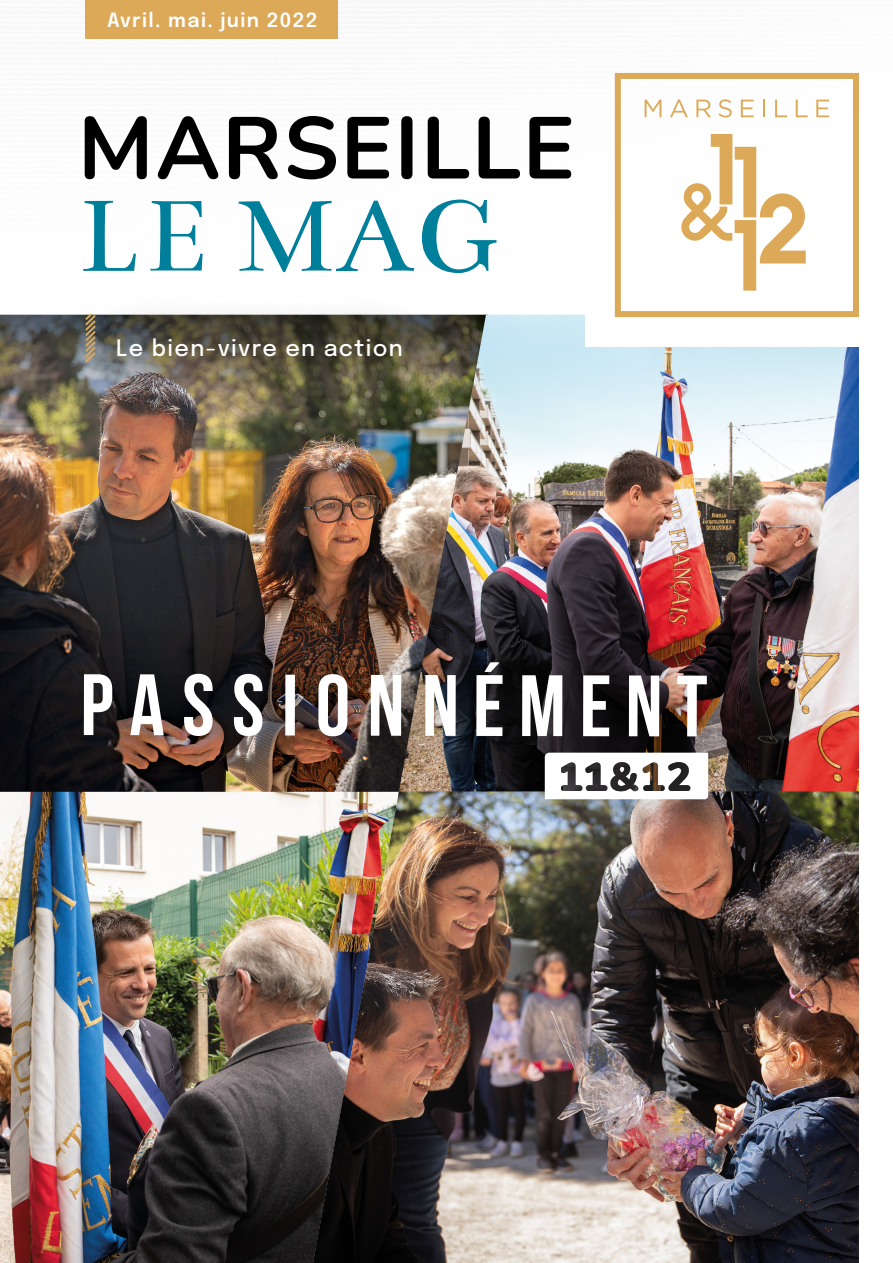
<style>
.page{position:relative;width:893px;height:1263px;background:#fff}
.page>*{position:absolute;margin:0;border:0;box-sizing:border-box;transform-origin:0 0}
.t1{font:113.25px "Bentham";color:#007f9b}
.t2{font:700 87.45px "Nunito";letter-spacing:.02em;color:#000}
.t3{font:86.85px "Bebas Neue";letter-spacing:.19em;color:#fff}
.t4{font:500 22.5px "Epilogue";letter-spacing:.06em;color:#fff}
.t5{font:600 19.5px "Epilogue";letter-spacing:.07em;color:#fff}
</style>
<div class="page">
<img style="left:0;top:315px;width:398px;height:477px">
<img style="left:0;top:792px;width:313px;height:471px">
<img style="left:398px;top:315px;width:461px;height:476px">
<img style="left:313px;top:791px;width:546px;height:472px">
<div style="left:73px;top:295px;width:372px;height:107px;background:#000;opacity:.95"></div>
<div style="left:586px;top:267px;width:307px;height:80px;background:#fff"></div>
<svg style="left:645px;top:100px;width:16px;height:17px"></svg>
<svg style="left:670px;top:99px;width:18px;height:18px"></svg>
<svg style="left:696px;top:100px;width:15px;height:17px"></svg>
<svg style="left:718px;top:99px;width:14px;height:18px"></svg>
<svg style="left:741px;top:100px;width:13px;height:17px"></svg>
<svg style="left:763px;top:100px;width:2px;height:17px"></svg>
<svg style="left:775px;top:100px;width:12px;height:17px"></svg>
<svg style="left:796px;top:100px;width:12px;height:17px"></svg>
<svg style="left:816px;top:100px;width:13px;height:17px"></svg>
<svg style="left:681px;top:134px;width:125px;height:157px"></svg>
<div style="left:615px;top:73px;width:244px;height:244px;border:6px solid #dca959"></div>
<svg style="left:83px;top:315px;width:15px;height:50px"></svg>
<div style="left:33px;top:616px;width:726px;height:235px;background:#000;opacity:.4"></div>
<svg style="left:545px;top:753px;width:163px;height:46px"></svg>
<div style="left:85px;top:0;width:253px;height:39px;background:#dca959"></div>
<p class="t5" style="left:107px;top:6px;width:212px">Avril. mai. juin 2022</p>
<h2 class="t2" style="left:78px;top:86px;width:499px">MARSEILLE</h2>
<h1 class="t1" style="left:78px;top:173px;width:422px">LE MAG</h1>
<p class="t4" style="left:116px;top:332px;width:288px">Le bien-vivre en action</p>
<h3 class="t3" style="left:80px;top:658px;width:628px">PASSIONNÉMENT</h3>
</div>
